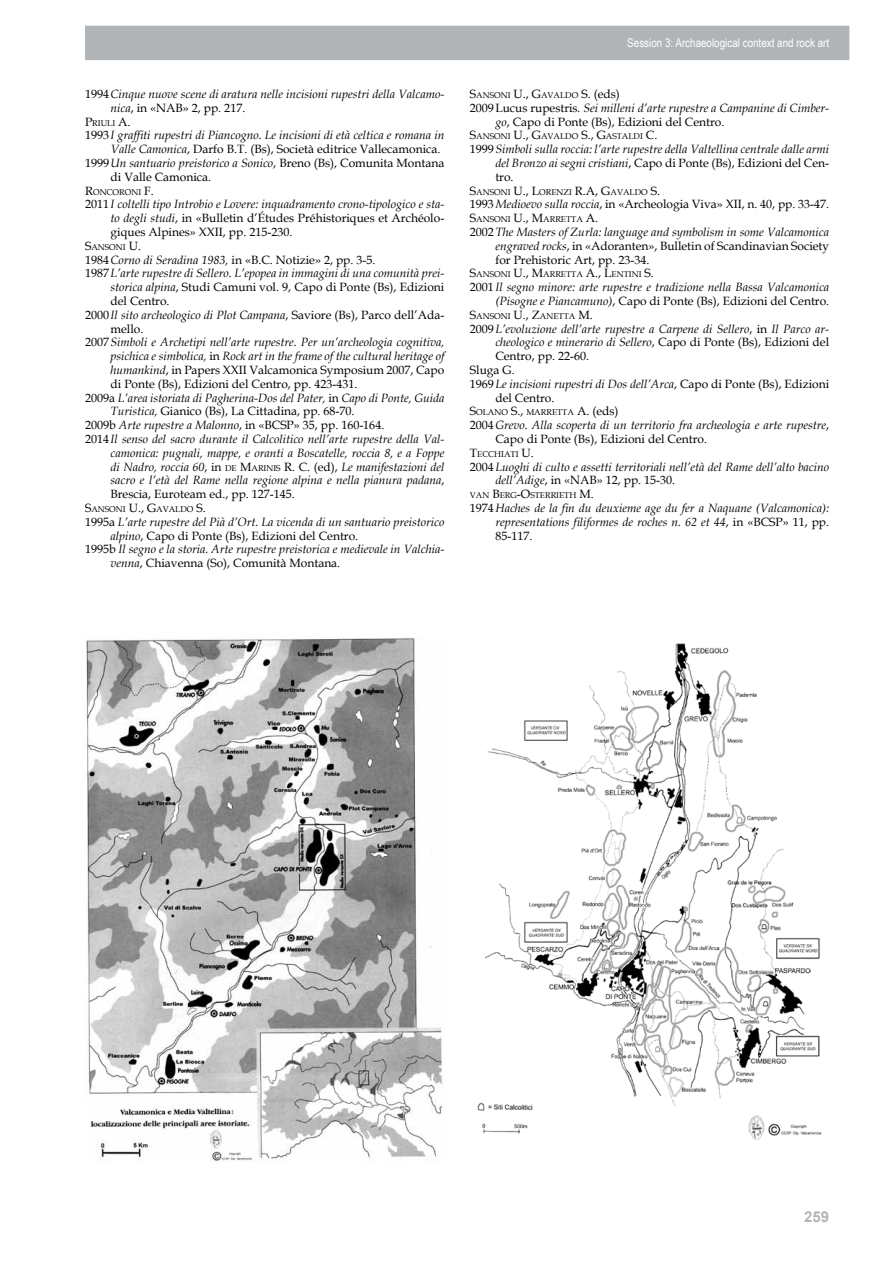
<style>
.page{position:relative;width:893px;height:1263px;background:#fff}
.page>*{position:absolute;margin:0;border:0;box-sizing:border-box;transform-origin:0 0}
.t1{font:700 15px "Arial";color:#b1b4b6}
.t2{font:italic 12px/13.8px "Book Antiqua";color:#000}
.t3{font:12px/13.8px "Book Antiqua";color:#000;text-align:justify}
.t4{font:12px "Arial Narrow";color:#fff}
.t5{font:8.4px "Book Antiqua";color:#000}
.s1{font-style:normal}
.s2{font-size:12px}
.s3{font-style:italic}
.s4{font-style:inherit}
.s5{font-style:normal;font-size:8.4px}
</style>
<div class="page">
<div style="left:85px;top:26px;width:764px;height:34px;background:#b1b4b6"></div>
<img style="left:86px;top:638px;width:357px;height:524px">
<img style="left:477px;top:643px;width:345px;height:497px">
<p class="t2" style="left:111px;top:87px;width:335px;text-indent:-26px"><span class="s1">1994</span>Cinque nuove scene di aratura nelle incisioni rupestri della Valcamo&shy;nica<span class="s1">, in «NAB» 2, pp. 217.</span></p>
<p class="t5" style="left:85px;top:117px;width:47px"><span class="s2">P</span>RIULI <span class="s2">A.</span></p>
<p class="t2" style="left:85px;top:128px;width:361px"><span class="s1">1993</span> I graffiti rupestri di Piancogno. Le incisioni di età celtica e romana in</p>
<p class="t3" style="left:111px;top:142px;width:332px"><span class="s3">Valle Camonica</span>, Darfo B.T. (Bs), Società editrice Vallecamonica.</p>
<p class="t3" style="left:85px;top:156px;width:361px">1999<span class="s3">Un santuario preistorico a Sonico</span>, Breno (Bs), Comunita Montana</p>
<p class="t3" style="left:111px;top:170px;width:102px">di Valle Camonica<span class="s4">.</span></p>
<p class="t5" style="left:85px;top:186px;width:70px"><span class="s2">R</span>ONCORONI <span class="s2">F.</span></p>
<p class="t3" style="left:111px;top:197px;width:335px;text-indent:-26px">2011 <span class="s3">I coltelli tipo Introbio e Lovere: inquadramento crono-tipologico e sta&shy;to degli studi</span>, in «Bulletin d’Études Préhistoriques et Archéolo&shy;giques Alpines» XXII, pp. 215-230.</p>
<p class="t5" style="left:85px;top:241px;width:57px"><span class="s2">S</span>ANSONI <span class="s2">U</span><span class="s2">.</span></p>
<p class="t3" style="left:85px;top:252px;width:292px">1984<span class="s3">Corno di Seradina 1983,</span> in «B.C. Notizie» 2, pp. 3-5.</p>
<p class="t2" style="left:85px;top:266px;width:361px"><span class="s1">1987</span>L’arte rupestre di Sellero. L’epopea in immagini di una comunità prei-</p>
<p class="t3" style="left:111px;top:280px;width:335px"><span class="s3">storica alpina</span>, Studi Camuni vol. 9, Capo di Ponte (Bs), Edizioni</p>
<p class="t3" style="left:111px;top:294px;width:61px">del Centro.</p>
<p class="t3" style="left:85px;top:308px;width:361px">2000 <span class="s3">Il sito archeologico di Plot Campana</span>, Saviore (Bs), Parco dell’Ada-</p>
<p class="t3" style="left:111px;top:321px;width:34px">mello.</p>
<p class="t2" style="left:85px;top:335px;width:361px"><span class="s1">2007</span>Simboli e Archetipi nell’arte rupestre. Per un’archeologia cognitiva,</p>
<p class="t2" style="left:111px;top:349px;width:335px">psichica e simbolica, <span class="s1">in</span> Rock art in the frame of the cultural heritage of</p>
<p class="t3" style="left:111px;top:363px;width:335px"><span class="s3">humankind</span>, in Papers XXII Valcamonica Symposium 2007, Capo</p>
<p class="t3" style="left:111px;top:377px;width:248px">di Ponte (Bs), Edizioni del Centro, pp. 423-431.</p>
<p class="t2" style="left:85px;top:390px;width:361px"><span class="s1">2009</span><span class="s1">a</span> L’area istoriata di Pagherina-Dos del Pater, <span class="s1">in</span> Capo di Ponte, Guida</p>
<p class="t3" style="left:111px;top:404px;width:246px"><span class="s3">Turistica,</span> Gianico (Bs), La Cittadina, pp. 68-70.</p>
<p class="t3" style="left:85px;top:418px;width:301px"><span class="s4">2009</span>b <span class="s3">Arte rupestre a Malonno</span>, in «BCSP» 35, pp. 160-164.</p>
<p class="t2" style="left:85px;top:432px;width:361px"><span class="s1">2014</span> Il senso del sacro durante il Calcolitico nell’arte rupestre della Val-</p>
<p class="t2" style="left:111px;top:446px;width:335px">camonica: pugnali, mappe, e oranti a Boscatelle, roccia 8, e a Foppe</p>
<p class="t2" style="left:111px;top:459px;width:335px">di Nadro, roccia 60<span class="s1">, in</span> <span class="s5">DE</span> <span class="s1">M</span><span class="s5">ARINIS</span> <span class="s1">R. C.</span> <span class="s1">(ed),</span> Le manifestazioni del</p>
<p class="t2" style="left:111px;top:473px;width:335px">sacro e l’età del Rame nella regione alpina e nella pianura padana<span class="s1">,</span></p>
<p class="t3" style="left:111px;top:487px;width:186px">Brescia, Euroteam ed., pp. 127-145.</p>
<p class="t5" style="left:85px;top:503px;width:122px"><span class="s2">S</span>ANSONI <span class="s2">U., G</span>AVALDO <span class="s2">S.</span></p>
<p class="t2" style="left:85px;top:515px;width:361px"><span class="s1">1995a</span> L’arte rupestre del Pià d’Ort. La vicenda di un santuario preistorico</p>
<p class="t3" style="left:111px;top:528px;width:249px"><span class="s3">alpino</span>, Capo di Ponte (Bs), Edizioni del Centro.</p>
<p class="t2" style="left:85px;top:542px;width:361px"><span class="s1">1995b</span> Il segno e la storia. Arte rupestre preistorica e medievale in Valchia-</p>
<p class="t3" style="left:111px;top:556px;width:231px"><span class="s3">venna</span>, Chiavenna (So), Comunità Montana.</p>
<p class="t4" style="left:627px;top:34px;width:203px">Session 3: Archaeological context and rock art</p>
<p class="t5" style="left:470px;top:89px;width:151px"><span class="s2">S</span>ANSONI <span class="s2">U., G</span>AVALDO <span class="s2">S.</span> <span class="s2">(eds)</span></p>
<p class="t3" style="left:495px;top:101px;width:335px;text-indent:-26px">2009Lucus rupestris<span class="s3">. Sei milleni d’arte rupestre a Campanine di Cimber&shy;go</span>, Capo di Ponte (Bs), Edizioni del Centro.</p>
<p class="t5" style="left:470px;top:131px;width:189px"><span class="s2">S</span>ANSONI <span class="s2">U., G</span>AVALDO <span class="s2">S., G</span>ASTALDI <span class="s2">C</span><span class="s2">.</span></p>
<p class="t2" style="left:495px;top:142px;width:335px;text-align:justify;text-indent:-26px"><span class="s1">1999</span>Simboli sulla roccia: l’arte rupestre della Valtellina centrale dalle armi del Bronzo ai segni cristiani<span class="s1">, Capo di Ponte (Bs), Edizioni del Cen&shy;tro.</span></p>
<p class="t5" style="left:470px;top:186px;width:192px"><span class="s2">S</span>ANSONI <span class="s2">U., L</span>ORENZI <span class="s2">R.A, G</span>AVALDO <span class="s2">S.</span></p>
<p class="t3" style="left:470px;top:197px;width:361px"><span class="s4">1993</span><span class="s3">Medioevo sulla roccia</span>, in «Archeologia Viva» XII, n. 40, pp. 33-47.</p>
<p class="t5" style="left:470px;top:214px;width:130px"><span class="s2">S</span>ANSONI <span class="s2">U., M</span>ARRETTA <span class="s2">A.</span></p>
<p class="t3" style="left:495px;top:225px;width:335px;text-indent:-26px"><span class="s4">2002</span><span class="s3">The Masters of Zurla: language and symbolism in some Valcamonica engraved rocks</span>, in «Adoranten», Bulletin of Scandinavian Society for Prehistoric Art, pp. 23-34.</p>
<p class="t5" style="left:470px;top:269px;width:185px"><span class="s2">S</span>ANSONI <span class="s2">U., M</span>ARRETTA <span class="s2">A., L</span>ENTINI <span class="s2">S</span><span class="s2">.</span></p>
<p class="t2" style="left:470px;top:280px;width:361px;text-align:right"><span class="s1">2001</span> Il segno minore: arte rupestre e tradizione nella Bassa Valcamonica (Pisogne e Piancamuno)<span class="s1">, Capo di Ponte (Bs), Edizioni del Centro.</span></p>
<p class="t5" style="left:470px;top:310px;width:124px"><span class="s2">S</span>ANSONI <span class="s2">U., Z</span>ANETTA <span class="s2">M</span><span class="s2">.</span></p>
<p class="t2" style="left:470px;top:321px;width:361px"><span class="s1">2009</span>L’evoluzione dell’arte rupestre a Carpene di Sellero<span class="s1">, in</span> Il Parco ar-</p>
<p class="t2" style="left:495px;top:335px;width:335px">cheologico e minerario di Sellero<span class="s1">, Capo di Ponte (Bs), Edizioni del</span></p>
<p class="t3" style="left:495px;top:349px;width:95px">Centro, pp. 22-60.</p>
<p class="t3" style="left:470px;top:363px;width:46px">Sluga G.</p>
<p class="t2" style="left:470px;top:377px;width:361px"><span class="s1">1969</span>Le incisioni rupestri di Dos dell’Arca<span class="s1">, Capo di Ponte (Bs), Edizioni</span></p>
<p class="t3" style="left:495px;top:390px;width:61px">del Centro.</p>
<p class="t5" style="left:470px;top:407px;width:150px"><span class="s2">S</span>OLANO <span class="s2">S.,</span> MARRETTA <span class="s2">A</span><span class="s2">. (eds)</span></p>
<p class="t2" style="left:495px;top:418px;width:335px;text-indent:-26px"><span class="s1">2004</span>Grevo. Alla scoperta di un territorio fra archeologia e arte rupestre<span class="s1">,<br>Capo di Ponte (Bs), Edizioni del Centro.</span></p>
<p class="t5" style="left:470px;top:448px;width:66px"><span class="s2">T</span>ECCHIATI <span class="s2">U.</span></p>
<p class="t2" style="left:495px;top:459px;width:335px;text-indent:-26px"><span class="s1">2004</span>Luoghi di culto e assetti territoriali nell’età del Rame dell’alto bacino dell’Adige<span class="s1">, in «NAB» 12, pp. 15-30.</span></p>
<p class="t5" style="left:470px;top:490px;width:125px">VAN <span class="s2">B</span>ERG<span class="s2">-O</span>STERRIETH <span class="s2">M.</span></p>
<p class="t2" style="left:495px;top:501px;width:335px;text-align:justify;text-indent:-26px"><span class="s1">1974</span>Haches de la fin du deuxieme age du fer a Naquane (Valcamonica): representations filiformes de roches n. 62 et 44<span class="s1">, in «BCSP» 11, pp.<br>85-117.</span></p>
<p class="t1" style="left:804px;top:1206px;width:27px">259</p>
</div>
